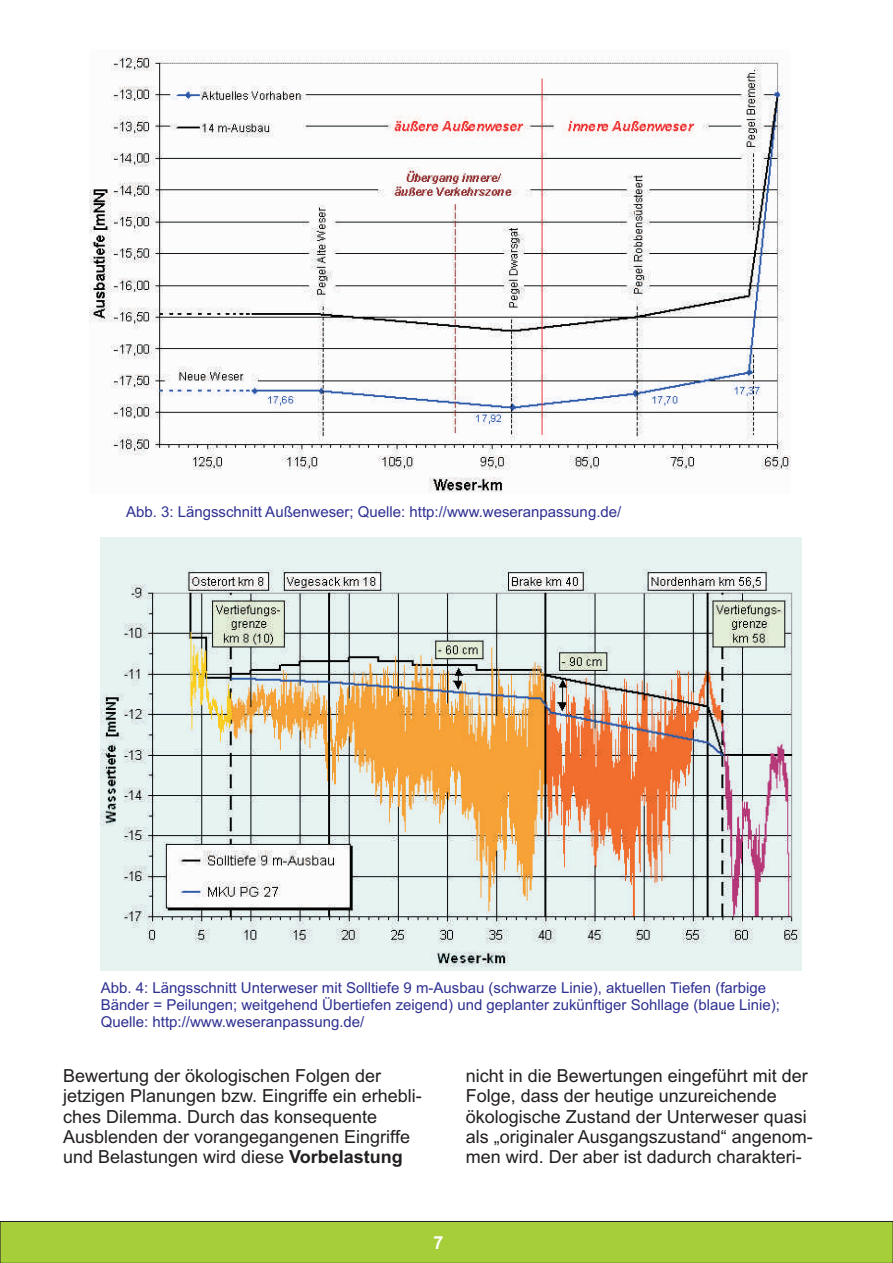
<style>
.page{position:relative;width:893px;height:1263px;background:#fff}
.page>*{position:absolute;margin:0;border:0;box-sizing:border-box;transform-origin:0 0}
.t1{font:18px/20.1px "Arial";color:#231f20}
.t2{font:700 18px "Arial";color:#fff}
.t3{font:15px/16.8px "Arial";color:#2e3092}
.s1{font-weight:700}
</style>
<div class="page">
<div style="left:0;top:1221px;width:893px;height:42px;background:#a6ce39"></div>
<img style="left:100px;top:538px;width:701px;height:433px">
<img style="left:90px;top:56px;width:701px;height:437px">
<p class="t3" style="left:126px;top:504px;width:497px">Abb. 3: Längsschnitt Außenweser; Quelle: http://www.weseranpassung.de/</p>
<p class="t3" style="left:101px;top:981px;width:681px">Abb. 4: Längsschnitt Unterweser mit Solltiefe 9 m-Ausbau (schwarze Linie), aktuellen Tiefen (farbige<br>Bänder = Peilungen; weitgehend Übertiefen zeigend) und geplanter zukünftiger Sohllage (blaue Linie);<br>Quelle: http://www.weseranpassung.de/</p>
<p class="t1" style="left:63px;top:1068px;width:360px">Bewertung der ökologischen Folgen der jetzigen Planungen bzw. Eingriffe ein erhebli&shy;ches Dilemma. Durch das konsequente Ausblenden der vorangegangenen Eingriffe und Belastungen wird diese <span class="s1">Vorbelastung</span></p>
<p class="t1" style="left:466px;top:1068px;width:349px">nicht in die Bewertungen eingeführt mit der Folge, dass der heutige unzureichende ökologische Zustand der Unterweser quasi als „originaler Ausgangszustand“ angenom&shy;men wird. Der aber ist dadurch charakteri-</p>
<p class="t2" style="left:434px;top:1236px;width:12px">7</p>
</div>
